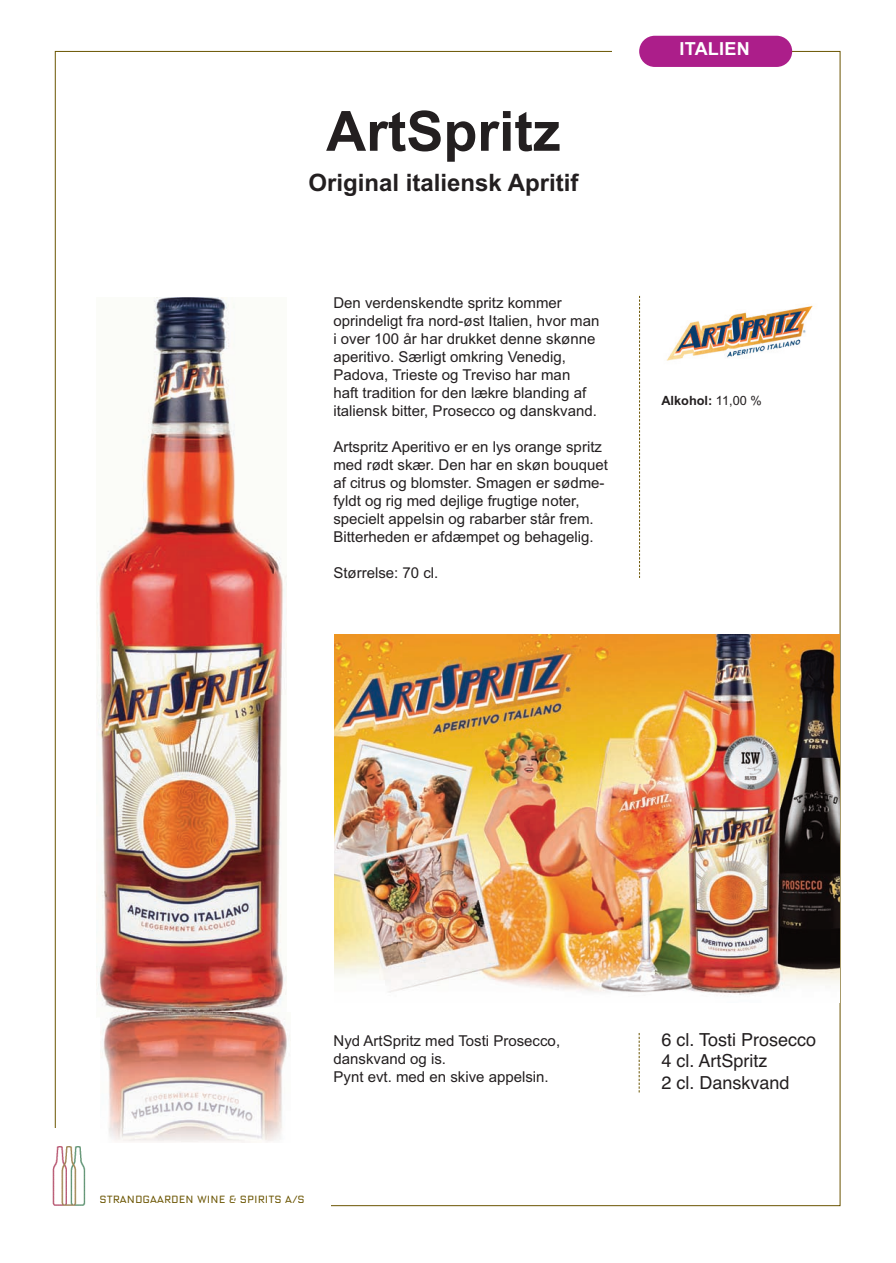
<style>
.page{position:relative;width:896px;height:1263px;background:#fff}
.page>*{position:absolute;margin:0;border:0;box-sizing:border-box;transform-origin:0 0}
.t1{font:700 55.5px "Arial";color:#231f20}
.t2{font:700 24px "Arial";color:#231f20}
.t3{font:18px/21.6px "Helvetica";color:#231f20}
.t4{font:700 18px "Arial";letter-spacing:.015em;color:#fff}
.t5{font:15px/18px "Arial";color:#231f20}
.t6{font:700 12.75px "Arial";color:#231f20}
.t7{font:300 10.5px "Oxide Solid OT";color:#6a5401}
.s1{font-weight:400}
</style>
<div class="page">
<img style="left:52px;top:35px;width:789px;height:1172px">
<h1 class="t1" style="left:326px;top:99px;width:236px">ArtSpritz</h1>
<h2 class="t2" style="left:308px;top:169px;width:271px">Original italiensk Apritif</h2>
<p class="t5" style="left:333px;top:294px;width:267px">Den verdenskendte spritz kommer oprindeligt fra nord-øst Italien, hvor man i over 100 år har drukket denne skønne aperitivo. Særligt omkring Venedig, Padova, Trieste og Treviso har man<br>haft tradition for den lækre blanding af italiensk bitter, Prosecco og danskvand.</p>
<p class="t5" style="left:333px;top:438px;width:276px">Artspritz Aperitivo er en lys orange spritz med rødt skær. Den har en skøn bouquet af citrus og blomster. Smagen er sødme&shy;fyldt og rig med dejlige frugtige noter, specielt appelsin og rabarber står frem.<br>Bitterheden er afdæmpet og behagelig.</p>
<p class="t5" style="left:333px;top:564px;width:107px">Størrelse: 70 cl.</p>
<p class="t4" style="left:679px;top:39px;width:72px">ITALIEN</p>
<p class="t6" style="left:661px;top:394px;width:102px">Alkohol: <span class="s1">11,00 %</span></p>
<p class="t5" style="left:333px;top:1031px;width:228px">Nyd ArtSpritz med Tosti Prosecco, danskvand og is.<br>Pynt evt. med en skive appelsin.</p>
<p class="t7" style="left:100px;top:1193px;width:206px">STRANDGAARDEN WINE &amp; SPIRITS A/S</p>
<p class="t3" style="left:661px;top:1028px;width:156px">6 cl. Tosti Prosecco<br>4 cl. ArtSpritz<br>2 cl. Danskvand</p>
</div>
